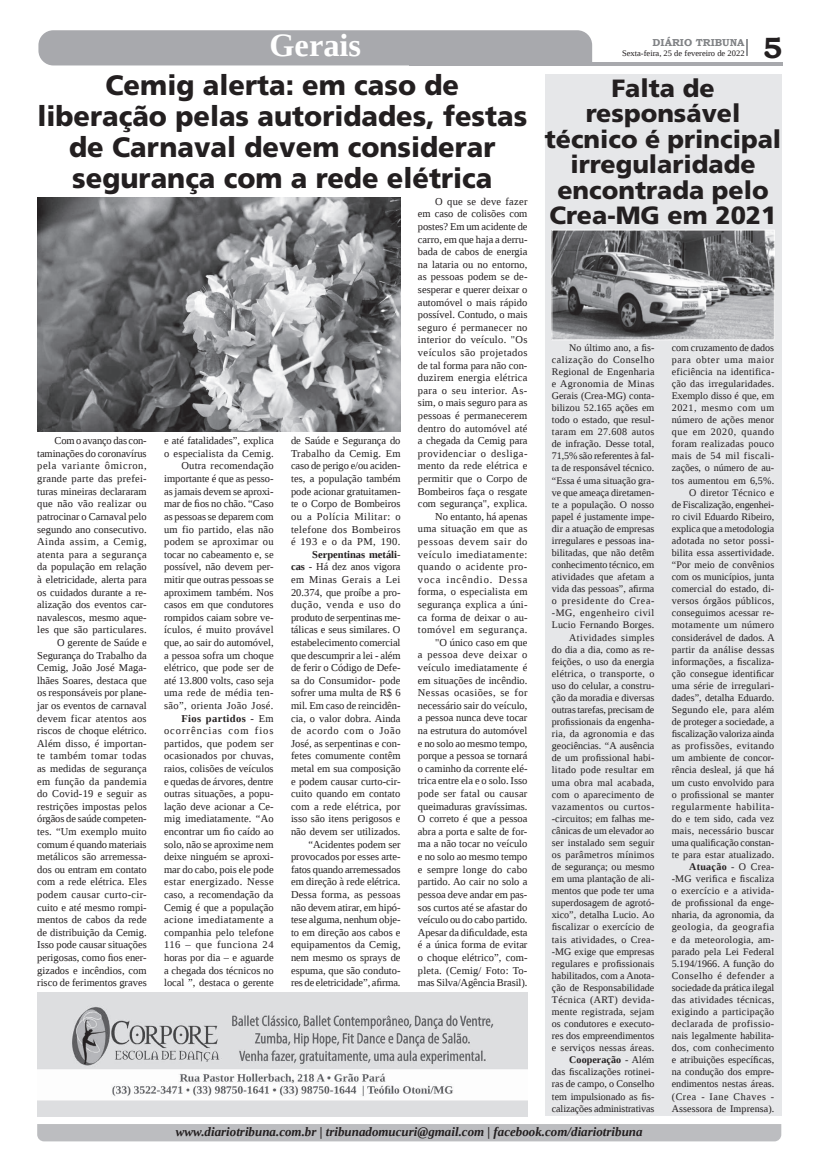
<style>
.page{position:relative;width:821px;height:1166px;background:#fff}
.page>*{position:absolute;margin:0;border:0;box-sizing:border-box;transform-origin:0 0}
.t1{font:700 32.38px "Liberation Serif";color:#fff}
.t2{font:700 29.31px "Bookman Old Style";color:#231f20}
.t3{font:900 28.09px/30.8px "Frutiger LT Std";color:#231f20;text-align:center}
.t4{font:900 24.94px/25.4px "Frutiger LT Std";color:#231f20;text-align:center}
.t5{font:italic 700 12.95px "Liberation Serif";color:#231f20}
.t6{font:10.5px/12.6px "Liberation Serif";color:#231f20;text-align:right}
.t7{font:10.06px/12.1px "Liberation Serif";letter-spacing:.005em;color:#231f20;text-align:right}
.t8{font:700 10.06px "Bookman Old Style";color:#808285}
.t9{font:8.4px "Liberation Serif";color:#231f20}
.s1{font-weight:700}
</style>
<div class="page">
<hr style="left:409px;top:62px;width:374px;height:3px;background:#a8a9ad">
<div style="left:38px;top:30px;width:554px;height:35px;background:#a8a9ad"></div>
<svg style="left:747px;top:39px;width:1px;height:17px"></svg>
<div style="left:37px;top:1124px;width:744px;height:17px;background:#bcbdc0"></div>
<img style="left:37px;top:993px;width:490px;height:123px">
<div style="left:545px;top:74px;width:236px;height:1042px;background:#e6e7e9"></div>
<svg style="left:551px;top:230px;width:224px;height:110px"></svg>
<img style="left:37px;top:197px;width:364px;height:235px">
<h1 class="t1" style="left:269px;top:24px;width:93px">Gerais</h1>
<h3 class="t3" style="left:37px;top:70px;width:492px">Cemig alerta: em caso de liberação pelas autoridades, festas de Carnaval devem considerar segurança com a rede elétrica</h3>
<p class="t6" style="left:37px;top:434px;width:111px">Com o avanço das con&shy;taminações do coronavírus pela variante ômicron, grande parte das prefei&shy;turas mineiras declararam que não vão realizar ou patrocinar o Carnaval pelo segundo ano consecutivo.<br>Ainda assim, a Cemig, atenta para a segurança da população em relação à eletricidade, alerta para os cuidados durante a re&shy;alização dos eventos car&shy;navalescos, mesmo aque&shy;les que são particulares.<br>O gerente de Saúde e<br>Segurança do Trabalho da<br>Cemig, João José Maga&shy;lhães Soares, destaca que os responsáveis por plane&shy;jar os eventos de carnaval devem ficar atentos aos riscos de choque elétrico.<br>Além disso, é importan&shy;te também tomar todas as medidas de segurança em função da pandemia do Covid-19 e seguir as restrições impostas pelos órgãos de saúde competen&shy;tes. “Um exemplo muito comum é quando materiais metálicos são arremessa&shy;dos ou entram em contato com a rede elétrica. Eles podem causar curto-cir&shy;cuito e até mesmo rompi&shy;mentos de cabos da rede de distribuição da Cemig.<br>Isso pode causar situações perigosas, como fios ener&shy;gizados e incêndios, com risco de ferimentos graves</p>
<p class="t6" style="left:164px;top:434px;width:111px">e até fatalidades”, explica o especialista da Cemig.<br>Outra recomendação importante é que as pesso&shy;as jamais devem se aproxi&shy;mar de fios no chão. “Caso as pessoas se deparem com um fio partido, elas não podem se aproximar ou tocar no cabeamento e, se possível, não devem per&shy;mitir que outras pessoas se aproximem também. Nos casos em que condutores rompidos caiam sobre ve&shy;ículos, é muito provável que, ao sair do automóvel, a pessoa sofra um choque elétrico, que pode ser de até 13.800 volts, caso seja uma rede de média ten&shy;são”, orienta João José.<br><span class="s1">Fios partidos</span> - Em ocorrências com fios partidos, que podem ser ocasionados por chuvas, raios, colisões de veículos e quedas de árvores, dentre outras situações, a popu&shy;lação deve acionar a Ce&shy;mig imediatamente. “Ao encontrar um fio caído ao solo, não se aproxime nem deixe ninguém se aproxi&shy;mar do cabo, pois ele pode estar energizado. Nesse caso, a recomendação da<br>Cemig é que a população acione imediatamente a companhia pelo telefone<br>116 – que funciona 24 horas por dia – e aguarde a chegada dos técnicos no local ”, destaca o gerente</p>
<p class="t6" style="left:291px;top:434px;width:111px;text-align:justify">de Saúde e Segurança do Trabalho da Cemig. Em caso de perigo e/ou aciden&shy;tes, a população também pode acionar gratuitamen&shy;te o Corpo de Bombeiros ou a Polícia Militar: o telefone dos Bombeiros é 193 e o da PM, 190.</p>
<p class="t6" style="left:291px;top:548px;width:111px"><span class="s1">Serpentinas metáli-<br>cas</span> - Há dez anos vigora em Minas Gerais a Lei<br>20.374, que proíbe a pro&shy;dução, venda e uso do produto de serpentinas me&shy;tálicas e seus similares. O estabelecimento comercial que descumprir a lei - além de ferir o Código de Defe&shy;sa do Consumidor- pode sofrer uma multa de R$ 6 mil. Em caso de reincidên&shy;cia, o valor dobra. Ainda de acordo com o João<br>José, as serpentinas e con&shy;fetes comumente contêm metal em sua composição e podem causar curto-cir&shy;cuito quando em contato com a rede elétrica, por isso são itens perigosos e não devem ser utilizados. “Acidentes podem ser provocados por esses arte&shy;fatos quando arremessados em direção à rede elétrica.<br>Dessa forma, as pessoas não devem atirar, em hipó&shy;tese alguma, nenhum obje&shy;to em direção aos cabos e equipamentos da Cemig, nem mesmo os sprays de espuma, que são conduto&shy;res de eletricidade”, afirma.</p>
<p class="t6" style="left:418px;top:195px;width:111px">O que se deve fazer<br>em caso de colisões com postes? Em um acidente de carro, em que haja a derru&shy;bada de cabos de energia na lataria ou no entorno, as pessoas podem se de&shy;sesperar e querer deixar o automóvel o mais rápido possível. Contudo, o mais seguro é permanecer no interior do veículo. "Os veículos são projetados de tal forma para não con&shy;duzirem energia elétrica para o seu interior. As&shy;sim, o mais seguro para as pessoas é permanecerem dentro do automóvel até a chegada da Cemig para providenciar o desliga&shy;mento da rede elétrica e permitir que o Corpo de<br>Bombeiros faça o resgate com segurança", explica.<br>No entanto, há apenas uma situação em que as pessoas devem sair do veículo imediatamente: quando o acidente pro&shy;voca incêndio. Dessa forma, o especialista em segurança explica a úni&shy;ca forma de deixar o au&shy;tomóvel em segurança. "O único caso em que<br>a pessoa deve deixar o veículo imediatamente é em situações de incêndio.<br>Nessas ocasiões, se for necessário sair do veículo, a pessoa nunca deve tocar na estrutura do automóvel e no solo ao mesmo tempo, porque a pessoa se tornará o caminho da corrente elé&shy;trica entre ela e o solo. Isso pode ser fatal ou causar queimaduras gravíssimas.<br>O correto é que a pessoa abra a porta e salte de for&shy;ma a não tocar no veículo e no solo ao mesmo tempo e sempre longe do cabo partido. Ao cair no solo a pessoa deve andar em pas&shy;sos curtos até se afastar do veículo ou do cabo partido.<br>Apesar da dificuldade, esta é a única forma de evitar o choque elétrico”, com&shy;pleta. (Cemig/ Foto: To&shy;mas Silva/Agência Brasil).</p>
<p class="t8" style="left:653px;top:35px;width:93px">DIÁRIO TRIBUNA</p>
<p class="t9" style="left:622px;top:48px;width:124px">Sexta-feira, 25 de fevereiro de 2022</p>
<h2 class="t2" style="left:763px;top:27px;width:21px">5</h2>
<h3 class="t4" style="left:545px;top:75px;width:238px">Falta de responsável técnico é principal irregularidade encontrada pelo<br>Crea-MG em 2021</h3>
<p class="t7" style="left:552px;top:341px;width:104px">No último ano, a fis&shy;calização do Conselho<br>Regional de Engenharia e Agronomia de Minas<br>Gerais (Crea-MG) conta&shy;bilizou 52.165 ações em todo o estado, que resul&shy;taram em 27.608 autos de infração. Desse total,<br>71,5% são referentes à fal&shy;ta de responsável técnico. “Essa é uma situação gra&shy;ve que ameaça diretamen&shy;te a população. O nosso papel é justamente impe&shy;dir a atuação de empresas irregulares e pessoas ina&shy;bilitadas, que não detêm conhecimento técnico, em atividades que afetam a vida das pessoas”, afirma o presidente do Crea--MG, engenheiro civil<br>Lucio Fernando Borges.<br>Atividades simples<br>do dia a dia, como as re&shy;feições, o uso da energia elétrica, o transporte, o uso do celular, a constru&shy;ção da moradia e diversas outras tarefas, precisam de profissionais da engenha&shy;ria, da agronomia e das geociências. “A ausência de um profissional habi&shy;litado pode resultar em uma obra mal acabada, com o aparecimento de vazamentos ou curtos--circuitos; em falhas me&shy;cânicas de um elevador ao ser instalado sem seguir os parâmetros mínimos de segurança; ou mesmo em uma plantação de ali&shy;mentos que pode ter uma superdosagem de agrotó&shy;xico”, detalha Lucio. Ao fiscalizar o exercício de tais atividades, o Crea--MG exige que empresas regulares e profissionais habilitados, com a Anota&shy;ção de Responsabilidade<br>Técnica (ART) devida&shy;mente registrada, sejam os condutores e executo&shy;res dos empreendimentos e serviços nessas áreas.<br><span class="s1">Cooperação</span> - Além<br>das fiscalizações rotinei&shy;ras de campo, o Conselho tem impulsionado as fis&shy;calizações administrativas</p>
<p class="t7" style="left:672px;top:341px;width:105px">com cruzamento de dados para obter uma maior eficiência na identifica&shy;ção das irregularidades.<br>Exemplo disso é que, em<br>2021, mesmo com um número de ações menor que em 2020, quando foram realizadas pouco mais de 54 mil fiscali&shy;zações, o número de au&shy;tos aumentou em 6,5%.<br>O diretor Técnico e<br>de Fiscalização, engenhei&shy;ro civil Eduardo Ribeiro, explica que a metodologia adotada no setor possi&shy;bilita essa assertividade. “Por meio de convênios com os municípios, junta comercial do estado, di&shy;versos órgãos públicos, conseguimos acessar re&shy;motamente um número considerável de dados. A partir da análise dessas informações, a fiscaliza&shy;ção consegue identificar uma série de irregulari&shy;dades”, detalha Eduardo.<br>Segundo ele, para além de proteger a sociedade, a fiscalização valoriza ainda as profissões, evitando um ambiente de concor&shy;rência desleal, já que há um custo envolvido para o profissional se manter regularmente habilita&shy;do e tem sido, cada vez mais, necessário buscar uma qualificação constan&shy;te para estar atualizado.<br><span class="s1">Atuação</span> - O Crea--MG verifica e fiscaliza o exercício e a ativida&shy;de profissional da enge&shy;nharia, da agronomia, da geologia, da geografia e da meteorologia, am&shy;parado pela Lei Federal<br>5.194/1966. A função do<br>Conselho é defender a sociedade da prática ilegal das atividades técnicas, exigindo a participação declarada de profissio&shy;nais legalmente habilita&shy;dos, com conhecimento e atribuições específicas, na condução dos empre&shy;endimentos nestas áreas. (Crea - Iane Chaves -<br>Assessora de Imprensa).</p>
<p class="t5" style="left:176px;top:1123px;width:468px">www.diariotribuna.com.br | tribunadomucuri@gmail.com | facebook.com/diariotribuna</p>
</div>
